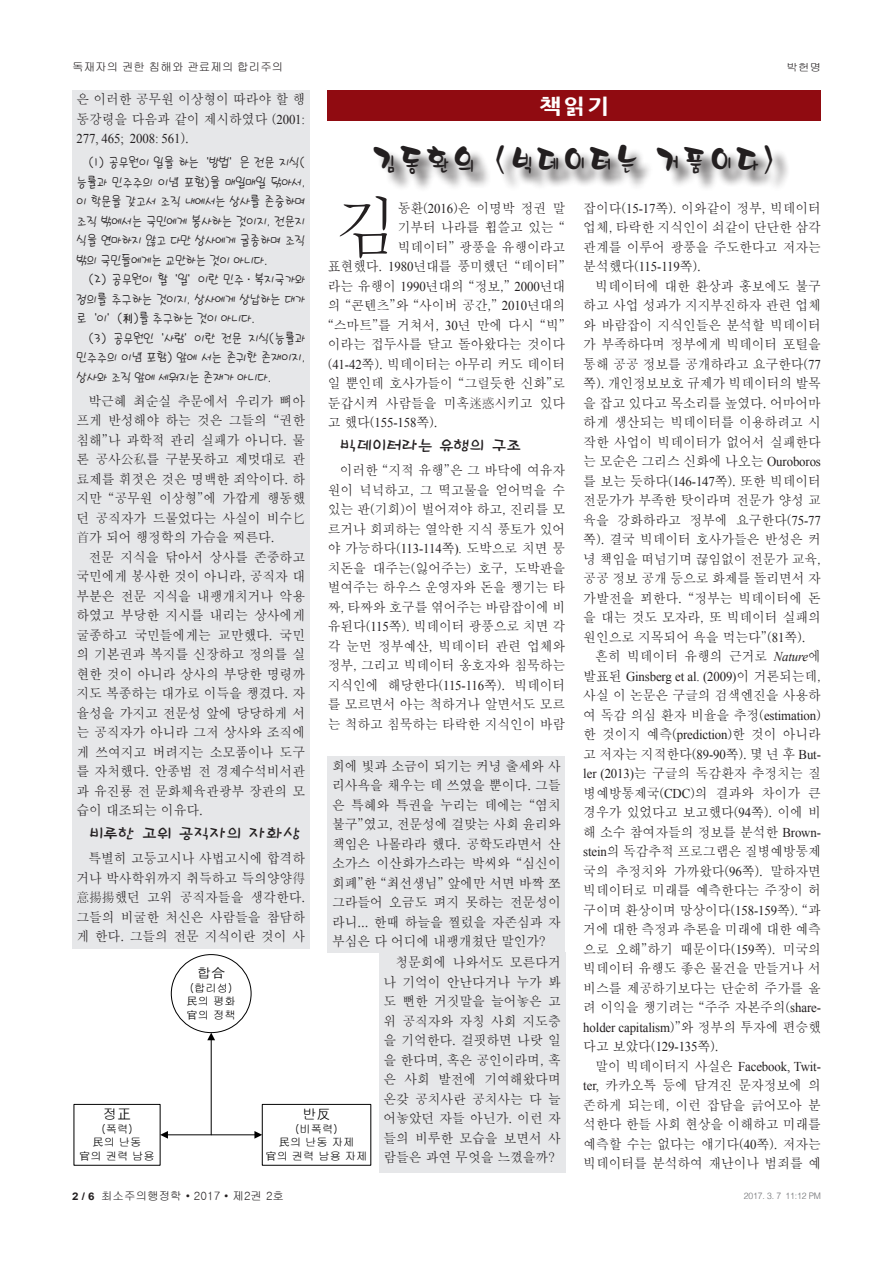
<style>
.page{position:relative;width:893px;height:1263px;background:#fff}
.page>*{position:absolute;margin:0;border:0;box-sizing:border-box;transform-origin:0 0}
.content{font:67.65px "Batang";color:#231f20;scale:.95 1}
.t1{font:31.5px "HU Parkhs 190";letter-spacing:.2em;color:#231f20;scale:.73 1}
.t2{font:800 21px "Nanum Gothic";color:#fff;scale:1.1 1}
.heading{font:15px "HU Gallery 140";color:#231f20;scale:1.1 1}
.t3{font:13.8px "Gulim";color:#000}
.content-2{font:13.5px/19.5px "Batang";letter-spacing:-.01em;color:#231f20;text-align:justify;scale:.95 1}
.citation{font:13.5px/19.5px "HU Walk 130";letter-spacing:-.01em;color:#231f20;text-align:justify;scale:.95 1}
.t4{font:11.55px "Gulim";color:#231f20}
.t5{font:11.1px/13.4px "Gulim";color:#000;text-align:center}
.t6{font:10.5px "Gulim";color:#231f20;scale:1.1 1}
.t7{font:300 9px "Helvetica";letter-spacing:-.01em;color:#6c6d70;scale:.95 1}
.s1{font-family:"Times New Roman"}
.s2{font-family:"Times New Roman";font-style:italic}
.s3{font-family:"Arial";font-weight:700;font-size:10.5px}
.s4{font-family:"Batang"}
</style>
<div class="page">
<div style="left:72px;top:90px;width:238px;height:858px;background:#e6e7e9"></div>
<div style="left:377px;top:148px;width:414px;height:45px;background:#231f20;opacity:.75"></div>
<div style="left:328px;top:756px;width:237px;height:197px;background:#e6e7e9"></div>
<div style="left:379px;top:953px;width:186px;height:220px;background:#e6e7e9"></div>
<div style="left:74px;top:1104px;width:86px;height:61px;border:1px solid #000"></div>
<div style="left:262px;top:1104px;width:109px;height:61px;border:1px solid #000"></div>
<div style="left:171px;top:954px;width:80px;height:79px;background:#fff;border:1px solid #000;border-radius:50%"></div>
<hr style="left:167px;top:1134px;width:88px;height:1px;background:#000">
<svg style="left:254px;top:1131px;width:8px;height:8px"></svg>
<svg style="left:160px;top:1131px;width:8px;height:8px"></svg>
<hr style="left:211px;top:1039px;width:1px;height:96px;background:#000">
<svg style="left:207px;top:1032px;width:8px;height:8px"></svg>
<div style="left:328px;top:90px;width:493px;height:30px;background:#900b11"></div>
<p class="t4" style="left:72px;top:61px;width:213px">독재자의 권한 침해와 관료제의 합리주의</p>
<p class="t6" style="left:787px;top:62px;width:33px">박헌명</p>
<p class="content-2" style="left:76px;top:90px;width:242px">은 이러한 공무원 이상형이 따라야 할 행 동강령을 다음과 같이 제시하였다 (<span class="s1">2001:<br>277, 465; 2008: 561</span>).</p>
<p class="citation" style="left:76px;top:153px;width:242px;text-indent:12px">(1) 공무원이 일을 하는‘방법’은 전문 지식( 능률과 민주주의 이념 포함)을 매일매일 닦아서, 이 학문을 갖고서 조직 내에서는 상사를 존중하며 조직 밖에서는 국민에게 봉사하는 것이지, 전문지 식을 연마하지 않고 다만 상사에게 굴종하며 조직 밖의 국민들에게는 교만하는 것이 아니다.</p>
<p class="citation" style="left:76px;top:270px;width:242px;text-indent:12px">(2) 공무원이 할‘일’이란 민주·복지국가와 정의를 추구하는 것이지, 상사에게 상납하는 대가 로‘이’(利)를 추구하는 것이 아니다.</p>
<p class="citation" style="left:76px;top:328px;width:242px;text-indent:12px">(3) 공무원인‘사람’이란 전문 지식(능률과 민주주의 이념 포함) 앞에 서는 존귀한 존재이지, 상사와 조직 앞에 세워지는 존재가 아니다.</p>
<p class="content-2" style="left:76px;top:391px;width:242px;text-indent:12px">박근혜 최순실 추문에서 우리가 뼈아 프게 반성해야 하는 것은 그들의 “권한 침해”나 과학적 관리 실패가 아니다. 물 론 공사公私를 구분못하고 제멋대로 관 료제를 휘젓은 것은 명백한 죄악이다. 하 지만 “공무원 이상형”에 가깝게 행동했 던 공직자가 드물었다는 사실이 비수匕首가 되어 행정학의 가슴을 찌른다.</p>
<p class="content-2" style="left:76px;top:547px;width:242px;text-indent:12px">전문 지식을 닦아서 상사를 존중하고 국민에게 봉사한 것이 아니라, 공직자 대 부분은 전문 지식을 내팽개치거나 악용 하였고 부당한 지시를 내리는 상사에게 굴종하고 국민들에게는 교만했다. 국민 의 기본권과 복지를 신장하고 정의를 실 현한 것이 아니라 상사의 부당한 명령까 지도 복종하는 대가로 이득을 챙겼다. 자 율성을 가지고 전문성 앞에 당당하게 서 는 공직자가 아니라 그저 상사와 조직에 게 쓰여지고 버려지는 소모품이나 도구 를 자처했다. 안종범 전 경제수석비서관 과 유진룡 전 문화체육관광부 장관의 모 습이 대조되는 이유다.</p>
<p class="heading" style="left:88px;top:826px;width:194px">비루한 고위 공직자의 자화상</p>
<p class="content-2" style="left:76px;top:849px;width:242px;text-indent:12px">특별히 고등고시나 사법고시에 합격하 거나 박사학위까지 취득하고 득의양양得意揚揚했던 고위 공직자들을 생각한다. 그들의 비굴한 처신은 사람들을 참담하 게 한다. 그들의 전문 지식이란 것이 사</p>
<p class="t2" style="left:539px;top:95px;width:65px">책읽기</p>
<p class="t1" style="left:374px;top:140px;width:550px">김동환의 &lt;빅데이터는 거품이다&gt;</p>
<p class="content-2" style="left:583px;top:198px;width:252px">잡이다(<span class="s1">15-17</span>쪽). 이와같이 정부, 빅데이터 업체, 타락한 지식인이 쇠같이 단단한 삼각 관계를 이루어 광풍을 주도한다고 저자는 분석했다(<span class="s1">115-119</span>쪽).</p>
<p class="content-2" style="left:583px;top:276px;width:252px;text-indent:12px">빅데이터에 대한 환상과 홍보에도 불구 하고 사업 성과가 지지부진하자 관련 업체 와 바람잡이 지식인들은 분석할 빅데이터 가 부족하다며 정부에게 빅데이터 포털을 통해 공공 정보를 공개하라고 요구한다(<span class="s1">77 </span>쪽). 개인정보보호 규제가 빅데이터의 발목 을 잡고 있다고 목소리를 높였다. 어마어마 하게 생산되는 빅데이터를 이용하려고 시 작한 사업이 빅데이터가 없어서 실패한다 는 모순은 그리스 신화에 나오는 <span class="s1">Ouroboros </span>를 보는 듯하다(<span class="s1">146-147</span>쪽). 또한 빅데이터 전문가가 부족한 탓이라며 전문가 양성 교 육을 강화하라고 정부에 요구한다(<span class="s1">75-77 </span>쪽). 결국 빅데이터 호사가들은 반성은 커 녕 책임을 떠넘기며 끊임없이 전문가 교육, 공공 정보 공개 등으로 화제를 돌리면서 자 가발전을 꾀한다. “정부는 빅데이터에 돈 을 대는 것도 모자라, 또 빅데이터 실패의 원인으로 지목되어 욕을 먹는다”(<span class="s1">81</span>쪽).</p>
<p class="content-2" style="left:583px;top:647px;width:252px;text-indent:12px">흔히 빅데이터 유행의 근거로 <span class="s2">Nature</span>에 발표된 <span class="s1">Ginsberg et al. (2009)</span>이 거론되는데, 사실 이 논문은 구글의 검색엔진을 사용하 여 독감 의심 환자 비율을 추정(<span class="s1">estimation</span>) 한 것이지 예측(<span class="s1">prediction</span>)한 것이 아니라 고 저자는 지적한다(<span class="s1">89-90</span>쪽). 몇 년 후 <span class="s1">But&shy;ler (2013)</span>는 구글의 독감환자 추정치는 질 병예방통제국(<span class="s1">CDC</span>)의 결과와 차이가 큰 경우가 있었다고 보고했다(<span class="s1">94</span>쪽). 이에 비 해 소수 참여자들의 정보를 분석한 <span class="s1">Brown&shy;stein</span>의 독감추적 프로그램은 질병예방통제 국의 추정치와 가까왔다(<span class="s1">96</span>쪽). 말하자면 빅데이터로 미래를 예측한다는 주장이 허 구이며 환상이며 망상이다(<span class="s1">158-159</span>쪽). “과 거에 대한 측정과 추론을 미래에 대한 예측 으로 오해”하기 때문이다(<span class="s1">159</span>쪽). 미국의 빅데이터 유행도 좋은 물건을 만들거나 서 비스를 제공하기보다는 단순히 주가를 올 려 이익을 챙기려는 “주주 자본주의(<span class="s1">share&shy;holder capitalism</span>)”와 정부의 투자에 편승했 다고 보았다(<span class="s1">129-135</span>쪽).</p>
<p class="content-2" style="left:583px;top:1056px;width:252px;text-indent:12px">말이 빅데이터지 사실은 <span class="s1">Facebook, Twit&shy;ter,</span> 카카오톡 등에 담겨진 문자정보에 의 존하게 되는데, 이런 잡담을 긁어모아 분 석한다 한들 사회 현상을 이해하고 미래를 예측할 수는 없다는 얘기다(<span class="s1">40</span>쪽). 저자는 빅데이터를 분석하여 재난이나 범죄를 예</p>
<p class="content" style="left:334px;top:193px;width:69px">김</p>
<p class="content-2" style="left:398px;top:198px;width:178px">동환(<span class="s1">2016</span>)은 이명박 정권 말</p>
<p class="content-2" style="left:398px;top:218px;width:178px">기부터 나라를 휩쓸고 있는 “</p>
<p class="content-2" style="left:398px;top:237px;width:178px">빅데이터” 광풍을 유행이라고</p>
<p class="content-2" style="left:328px;top:257px;width:252px">표현했다. <span class="s1">1980</span>년대를 풍미했던 “데이터”</p>
<p class="content-2" style="left:328px;top:276px;width:252px">라는 유행이 <span class="s1">1990</span>년대의 “정보,” <span class="s1">2000</span>년대</p>
<p class="content-2" style="left:328px;top:296px;width:252px">의 “콘텐츠”와 “사이버 공간,” <span class="s1">2010</span>년대의</p>
<p class="content-2" style="left:328px;top:315px;width:252px">“스마트”를 거쳐서, <span class="s1">30</span>년 만에 다시 “빅”</p>
<p class="content-2" style="left:328px;top:335px;width:252px">이라는 접두사를 달고 돌아왔다는 것이다</p>
<p class="content-2" style="left:328px;top:354px;width:252px">(<span class="s1">41-42</span>쪽). 빅데이터는 아무리 커도 데이터</p>
<p class="content-2" style="left:328px;top:374px;width:252px">일 뿐인데 호사가들이 “그럴듯한 신화”로</p>
<p class="content-2" style="left:328px;top:393px;width:252px">둔갑시켜 사람들을 미혹迷惑시키고 있다</p>
<p class="content-2" style="left:328px;top:413px;width:117px">고 했다(<span class="s1">155-158</span>쪽).</p>
<p class="heading" style="left:340px;top:438px;width:167px">빅데이터라는 유행의 구조</p>
<p class="content-2" style="left:328px;top:461px;width:252px;text-indent:12px">이러한 “지적 유행”은 그 바닥에 여유자 원이 넉넉하고, 그 떡고물을 얻어먹을 수 있는 판(기회)이 벌어져야 하고, 진리를 모 르거나 회피하는 열악한 지식 풍토가 있어 야 가능하다(<span class="s1">113-114</span>쪽<span class="s1">).</span> 도박으로 치면 뭉 치돈을 대주는(잃어주는) 호구, 도박판을 벌여주는 하우스 운영자와 돈을 챙기는 타 짜, 타짜와 호구를 엮어주는 바람잡이에 비 유된다(<span class="s1">115</span>쪽). 빅데이터 광풍으로 치면 각 각 눈먼 정부예산, 빅데이터 관련 업체와 정부, 그리고 빅데이터 옹호자와 침묵하는 지식인에 해당한다(<span class="s1">115-116</span>쪽). 빅데이터 를 모르면서 아는 척하거나 알면서도 모르 는 척하고 침묵하는 타락한 지식인이 바람</p>
<p class="content-2" style="left:332px;top:756px;width:242px">회에 빛과 소금이 되기는 커녕 출세와 사 리사욕을 채우는 데 쓰였을 뿐이다. 그들 은 특혜와 특권을 누리는 데에는 “염치 불구”였고, 전문성에 걸맞는 사회 윤리와 책임은 나몰라라 했다. 공학도라면서 산 소가스 이산화가스라는 박씨와 “심신이 회폐”한 “최선생님” 앞에만 서면 바짝 쪼 그라들어 오금도 펴지 못하는 전문성이 라니... 한때 하늘을 찔렀을 자존심과 자 부심은 다 어디에 내팽개쳤단 말인가?</p>
<p class="content-2" style="left:384px;top:952px;width:188px;text-indent:12px">청문회에 나와서도 모른다거 나 기억이 안난다거나 누가 봐 도 뻔한 거짓말을 늘어놓은 고 위 공직자와 자칭 사회 지도층 을 기억한다. 걸핏하면 나랏 일 을 한다며, 혹은 공인이라며, 혹 은 사회 발전에 기여해왔다며 온갖 공치사란 공치사는 다 늘 어놓았던 자들 아닌가. 이런 자 들의 비루한 모습을 보면서 사 람들은 과연 무엇을 느꼈을까?</p>
<p class="t3" style="left:197px;top:966px;width:30px">합合</p>
<p class="t5" style="left:187px;top:981px;width:51px;text-align:left">(합리성)民의 평화官의 정책</p>
<p class="t3" style="left:103px;top:1107px;width:30px">정正</p>
<p class="t5" style="left:79px;top:1122px;width:77px">(폭력)<br>民의 난동<br>官의 권력 남용</p>
<p class="t3" style="left:302px;top:1107px;width:30px">반反</p>
<p class="t5" style="left:265px;top:1122px;width:104px">(비폭력)<br>民의 난동 자제<br>官의 권력 남용 자제</p>
<p class="t4" style="left:72px;top:1190px;width:214px"><span class="s3">2 / 6</span> 최소주의행정학 <span class="s4">•</span> 2017 <span class="s4">•</span> 제2권 2호</p>
<p class="t7" style="left:744px;top:1188px;width:83px">2017. 3. 7 11:12 PM</p>
</div>
